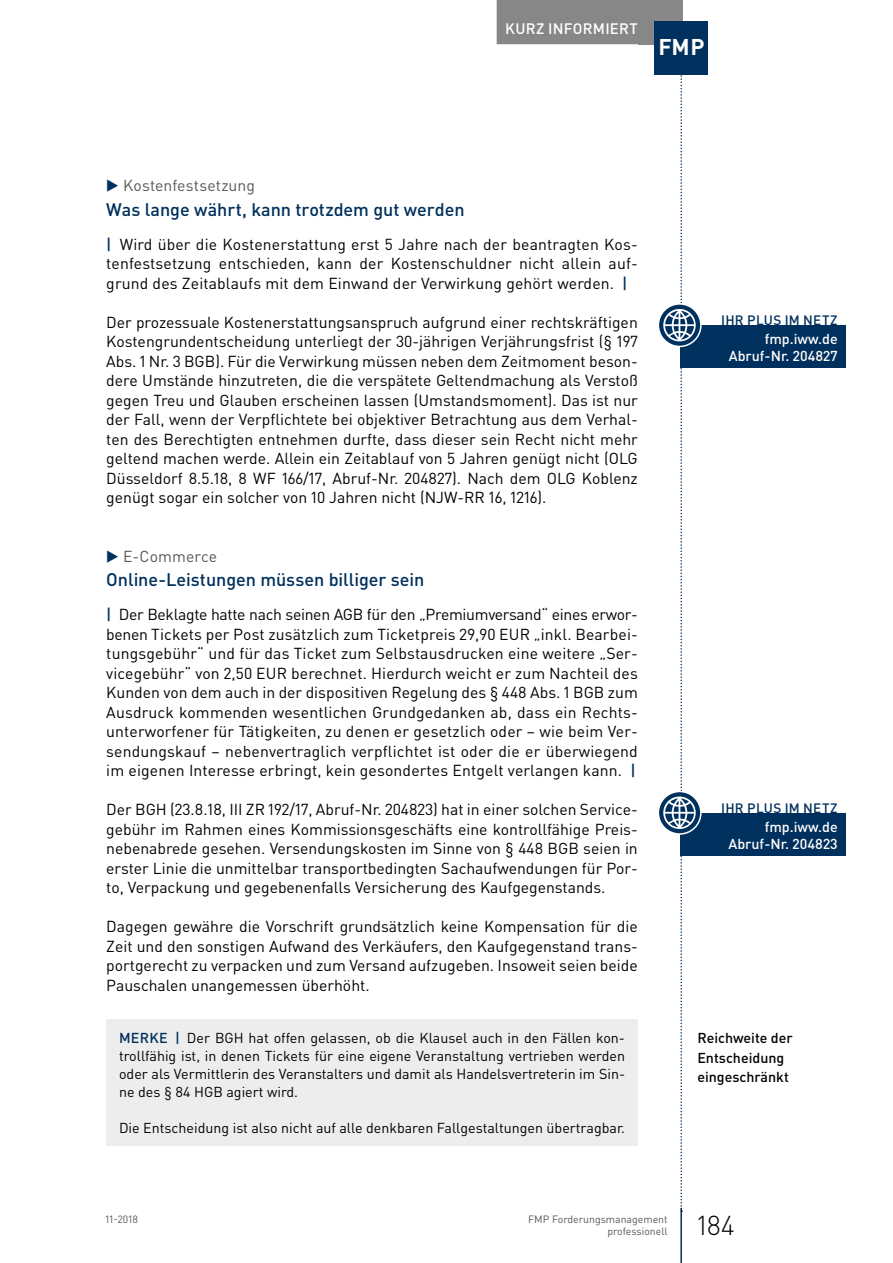
<style>
.page{position:relative;width:893px;height:1263px;background:#fff}
.page>*{position:absolute;margin:0;border:0;box-sizing:border-box;transform-origin:0 0}
.t1{font:300 27px "DIN Pro";color:#000}
.t2{font:700 22.5px "DIN Pro";color:#fff}
.t3{font:500 18px "DIN Pro";color:#00305d}
.t4{font:15.75px/19.5px "DIN Pro";color:#000;text-align:justify}
.t5{font:15.75px "DIN Pro";letter-spacing:.005em;color:#575756}
.t6{font:500 15px "DIN Pro";letter-spacing:.015em;color:#fff}
.t7{font:14.25px/18px "DIN Pro";color:#000}
.t8{font:500 14.25px/17.2px "DIN Pro";color:#fff;text-align:right}
.t9{font:500 14.25px/19.5px "DIN Pro";color:#000}
.t10{font:500 14.25px "DIN Pro";color:#00305d}
.t11{font:500 13.5px "DIN Pro";letter-spacing:.02em;color:#00305d}
.t12{font:10.5px/12.8px "DIN Pro";color:#575756;text-align:right}
.s1{color:#00305d}
.s2{font-weight:500;color:#00305d}
</style>
<div class="page">
<div style="left:638px;top:0;width:44px;height:44px;background:#878787"></div>
<hr style="left:680px;top:1208px;width:2px;height:55px;background:#00305d">
<div style="left:497px;top:0;width:149px;height:44px;background:#878787"></div>
<div style="left:655px;top:21px;width:53px;height:53px;background:#00305d"></div>
<div style="left:680px;top:325px;width:166px;height:43px;background:#00305d"></div>
<svg style="left:658px;top:304px;width:43px;height:42px"></svg>
<div style="left:658px;top:303px;width:44px;height:44px;border:2px solid #fff;border-radius:50%"></div>
<div style="left:106px;top:1019px;width:532px;height:126px;background:#ededed"></div>
<div style="left:680px;top:813px;width:166px;height:43px;background:#00305d"></div>
<svg style="left:658px;top:791px;width:43px;height:43px"></svg>
<div style="left:658px;top:791px;width:44px;height:44px;border:2px solid #fff;border-radius:50%"></div>
<svg style="left:663px;top:0;width:33px;height:1212px"></svg>
<p class="t6" style="left:505px;top:18px;width:134px">Kurz informiert</p>
<h2 class="t2" style="left:658px;top:32px;width:48px">FMP</h2>
<p class="t5" style="left:106px;top:175px;width:150px"><span class="s1">▶</span> Kostenfestsetzung</p>
<p class="t3" style="left:106px;top:197px;width:360px">Was lange währt, kann trotzdem gut werden</p>
<p class="t4" style="left:106px;top:234px;width:533px"><span class="s2">|</span> Wird über die Kostenerstattung erst 5 Jahre nach der beantragten Kos&shy;tenfestsetzung entschieden, kann der Kostenschuldner nicht allein auf&shy;grund des Zeitablaufs mit dem Einwand der Verwirkung gehört werden. <span class="s2">|</span></p>
<p class="t4" style="left:106px;top:312px;width:533px">Der prozessuale Kostenerstattungsanspruch aufgrund einer rechtskräftigen Kostengrundentscheidung unterliegt der 30-jährigen Verjährungsfrist (§ 197<br>Abs. 1 Nr. 3 BGB). Für die Verwirkung müssen neben dem Zeitmoment beson&shy;dere Umstände hinzutreten, die die verspätete Geltendmachung als Verstoß gegen Treu und Glauben erscheinen lassen (Umstandsmoment). Das ist nur der Fall, wenn der Verpflichtete bei objektiver Betrachtung aus dem Verhal&shy;ten des Berechtigten entnehmen durfte, dass dieser sein Recht nicht mehr geltend machen werde. Allein ein Zeitablauf von 5 Jahren genügt nicht (OLG Düsseldorf 8.5.18, 8 WF 166/17, Abruf-Nr. 204827). Nach dem OLG Koblenz genügt sogar ein solcher von 10 Jahren nicht (NJW-RR 16, 1216).</p>
<p class="t11" style="left:721px;top:311px;width:92px">IHR PLUS IM NETZ</p>
<p class="t8" style="left:729px;top:330px;width:110px">fmp.iww.de<br>Abruf-N r. 204827</p>
<p class="t5" style="left:106px;top:545px;width:112px"><span class="s1">▶</span> E-Commerce</p>
<p class="t3" style="left:106px;top:567px;width:320px">Online-Leistungen müssen billiger sein</p>
<p class="t4" style="left:106px;top:604px;width:533px"><span class="s2">|</span> Der Beklagte hatte nach seinen AGB für den „Premiumversand“ eines erwor&shy;benen Tickets per Post zusätzlich zum Ticketpreis 29,90 EUR „inkl. Bearbei&shy;tungsgebühr“ und für das Ticket zum Selbstausdrucken eine weitere „Ser&shy;vicegebühr“ von 2,50 EUR berechnet. Hierdurch weicht er zum Nachteil des Kunden von dem auch in der dispositiven Regelung des § 448 Abs. 1 BGB zum Ausdruck kommenden wesentlichen Grundgedanken ab, dass ein Rechts&shy;unterworfener für Tätigkeiten, zu denen er gesetzlich oder – wie beim Ver&shy;sendungskauf – nebenvertraglich verpflichtet ist oder die er überwiegend im eigenen Interesse erbringt, kein gesondertes Entgelt verlangen kann. <span class="s2">|</span></p>
<p class="t4" style="left:106px;top:799px;width:533px">Der BGH (23.8.18, III ZR 192/17, Abruf-Nr. 204823) hat in einer solchen Service&shy;gebühr im Rahmen eines Kommissionsgeschäfts eine kontrollfähige Preis&shy;nebenabrede gesehen. Versendungskosten im Sinne von § 448 BGB seien in erster Linie die unmittelbar transportbedingten Sachaufwendungen für Por&shy;to, Verpackung und gegebenenfalls Versicherung des Kaufgegenstands.</p>
<p class="t4" style="left:106px;top:916px;width:533px">Dagegen gewähre die Vorschrift grundsätzlich keine Kompensation für die Zeit und den sonstigen Aufwand des Verkäufers, den Kaufgegenstand trans&shy;portgerecht zu verpacken und zum Versand aufzugeben. Insoweit seien beide Pauschalen unangemessen überhöht.</p>
<p class="t10" style="left:119px;top:1028px;width:11px">MER</p>
<p class="t7" style="left:119px;top:1028px;width:508px;text-indent:30px"><span class="s2">KE |</span> Der BGH hat offen gelassen, ob die Klausel auch in den Fällen kon&shy;trollfähig ist, in denen Tickets für eine eigene Veranstaltung vertrieben werden oder als Vermittlerin des Veranstalters und damit als Handelsvertreterin im Sin&shy;ne des § 84 HGB agiert wird.</p>
<p class="t7" style="left:119px;top:1118px;width:508px">Die Entscheidung ist also nicht auf alle denkbaren Fallgestaltungen übertragbar.</p>
<p class="t11" style="left:721px;top:799px;width:92px">IHR PLUS IM NETZ</p>
<p class="t8" style="left:728px;top:817px;width:111px">fmp.iww.de<br>Abruf-N r. 204823</p>
<p class="t9" style="left:697px;top:1028px;width:97px">Reichweite der<br>Entscheidung eingeschränkt</p>
<p class="t12" style="left:106px;top:1212px;width:34px">11-2018</p>
<p class="t12" style="left:528px;top:1212px;width:141px">FMP Forderungsmanagement professionell</p>
<h1 class="t1" style="left:697px;top:1207px;width:39px">184</h1>
</div>
